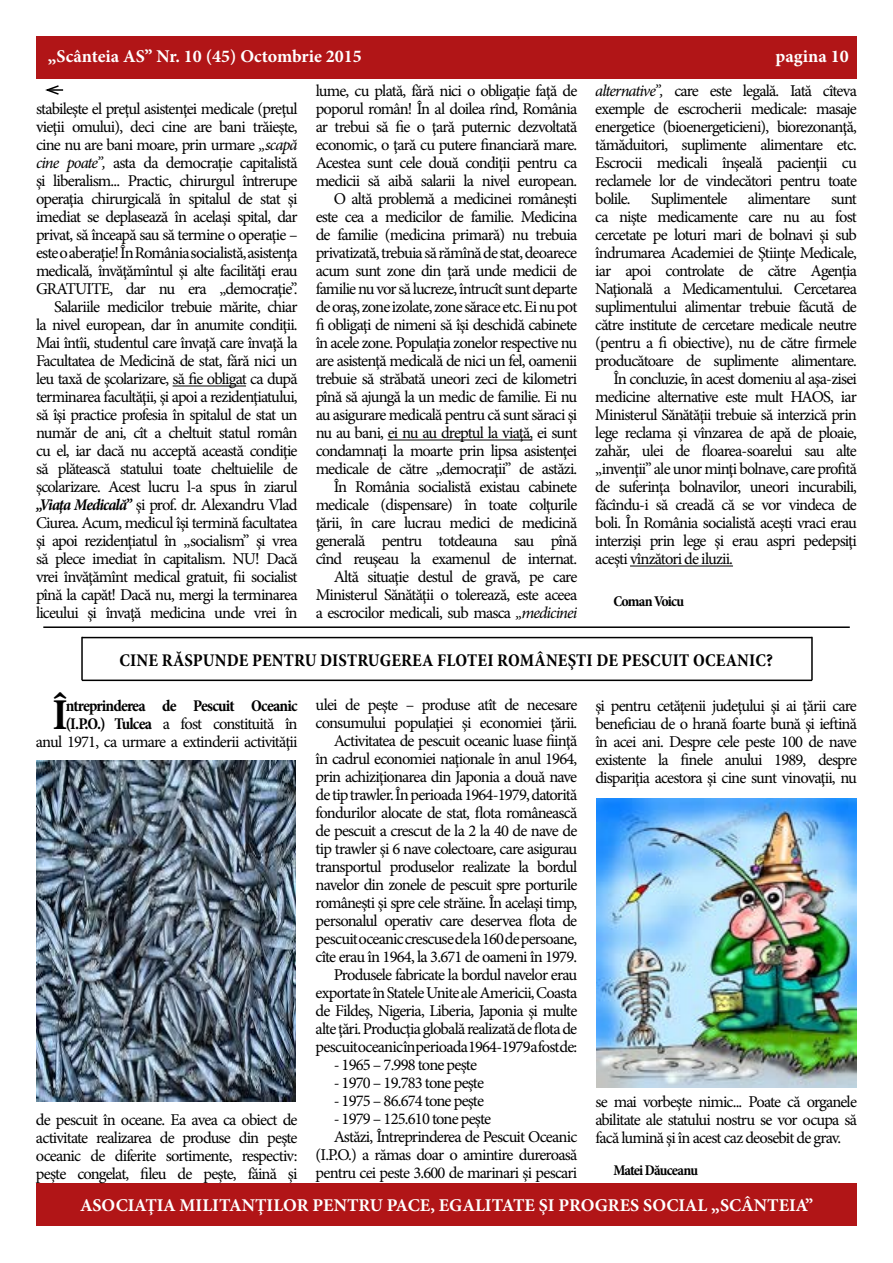
<style>
.page{position:relative;width:893px;height:1263px;background:#fff}
.page>*{position:absolute;margin:0;border:0;box-sizing:border-box;transform-origin:0 0}
.t1{font:700 condensed 44.55px "Minion Pro";color:#000}
.t2{font:700 18px "Minion Pro";color:#fff}
.t3{font:700 condensed 18px "Minion Pro";letter-spacing:.01em;color:#000}
.t4{font:16.5px/18px "Minion Pro";letter-spacing:-.05em;color:#000;text-align:right}
.t5{font:700 condensed 15px "Minion Pro";letter-spacing:-.05em;color:#000}
.s1{font-style:italic}
.s2{font-weight:700;font-style:italic;font-stretch:condensed}
.s3{font-weight:700;font-stretch:condensed}
</style>
<div class="page">
<div style="left:36px;top:1184px;width:821px;height:42px;background:#b11517"></div>
<div style="left:36px;top:36px;width:820px;height:42px;background:#b11517"></div>
<hr style="left:173px;top:386px;width:73px;height:1px;background:#000">
<hr style="left:388px;top:440px;width:144px;height:1px;background:#000">
<hr style="left:630px;top:566px;width:103px;height:1px;background:#000">
<svg style="left:45px;top:85px;width:18px;height:10px"></svg>
<hr style="left:43px;top:626px;width:807px;height:2px;background:#000">
<hr style="left:82px;top:637px;width:730px;height:1px;background:#000">
<hr style="left:81px;top:637px;width:2px;height:43px;background:#000">
<hr style="left:82px;top:679px;width:730px;height:2px;background:#000">
<hr style="left:811px;top:637px;width:2px;height:43px;background:#000">
<img style="left:36px;top:760px;width:260px;height:341px">
<img style="left:596px;top:798px;width:261px;height:290px">
<p class="t2" style="left:48px;top:43px;width:316px">„Scânteia AS” Nr. 10 (45) Octombrie 2015</p>
<p class="t2" style="left:776px;top:43px;width:75px">pagina 10</p>
<p class="t4" style="left:36px;top:100px;width:263px">stabileşte el preţul asistenţei medicale (preţul vieţii omului), deci cine are bani trăieşte, cine nu are bani moare, prin urmare <span class="s1">„scapă cine poate”,</span> asta da democraţie capitalistă şi liberalism... Practic, chirurgul întrerupe operaţia chirurgicală în spitalul de stat şi imediat se deplasează în acelaşi spital, dar privat, să înceapă sau să termine o operaţie – este o aberaţie! În România socialistă, asistenţa medicală, învăţămîntul şi alte facilităţi erau GRATUITE, dar nu era „democraţie”.<br>Salariile medicilor trebuie mărite, chiar<br>la nivel european, dar în anumite condiţii.<br>Mai întîi, studentul care învaţă care învaţă la Facultatea de Medicină de stat, fără nici un leu taxă de şcolarizare, să fie obligat ca după terminarea facultăţii, şi apoi a rezidenţiatului, să îşi practice profesia în spitalul de stat un număr de ani, cît a cheltuit statul român cu el, iar dacă nu acceptă această condiţie să plătească statului toate cheltuielile de şcolarizare. Acest lucru l-a spus în ziarul <span class="s2">„Viaţa Medicală”</span> şi prof. dr. Alexandru Vlad Ciurea. Acum, medicul îşi termină facultatea şi apoi rezidenţiatul în „socialism” şi vrea să plece imediat în capitalism. NU! Dacă vrei învăţămînt medical gratuit, fii socialist pînă la capăt! Dacă nu, mergi la terminarea liceului şi învaţă medicina unde vrei în</p>
<p class="t4" style="left:316px;top:82px;width:263px">lume, cu plată, fără nici o obligaţie faţă de poporul român! În al doilea rînd, România ar trebui să fie o ţară puternic dezvoltată economic, o ţară cu putere financiară mare.<br>Acestea sunt cele două condiţii pentru ca medicii să aibă salarii la nivel european.<br>O altă problemă a medicinei româneşti este cea a medicilor de familie. Medicina de familie (medicina primară) nu trebuia privatizată, trebuia să rămînă de stat, deoarece acum sunt zone din ţară unde medicii de familie nu vor să lucreze, întrucît sunt departe de oraş, zone izolate, zone sărace etc. Ei nu pot fi obligaţi de nimeni să îşi deschidă cabinete în acele zone. Populaţia zonelor respective nu are asistenţă medicală de nici un fel, oamenii trebuie să străbată uneori zeci de kilometri pînă să ajungă la un medic de familie. Ei nu au asigurare medicală pentru că sunt săraci şi nu au bani, ei nu au dreptul la viaţă, ei sunt condamnaţi la moarte prin lipsa asistenţei medicale de către „democraţii” de astăzi.<br>În România socialistă existau cabinete medicale (dispensare) în toate colţurile ţării, în care lucrau medici de medicină generală pentru totdeauna sau pînă cînd reuşeau la examenul de internat.<br>Altă situaţie destul de gravă, pe care Ministerul Sănătăţii o tolerează, este aceea a escrocilor medicali, sub masca <span class="s1">„medicinei</span></p>
<p class="t4" style="left:595px;top:82px;width:263px"><span class="s1">alternative”,</span> care este legală. Iată cîteva</p>
<p class="t4" style="left:595px;top:100px;width:263px">exemple de escrocherii medicale: masaje</p>
<p class="t4" style="left:595px;top:118px;width:263px">energetice (bioenergeticieni), biorezonanţă,</p>
<p class="t4" style="left:595px;top:136px;width:263px">tămăduitori, suplimente alimentare etc.</p>
<p class="t4" style="left:595px;top:154px;width:263px">Escrocii medicali înşeală pacienţii cu</p>
<p class="t4" style="left:595px;top:172px;width:263px">reclamele lor de vindecători pentru toate</p>
<p class="t4" style="left:595px;top:190px;width:263px">bolile. Suplimentele alimentare sunt</p>
<p class="t4" style="left:595px;top:208px;width:263px">ca nişte medicamente care nu au fost</p>
<p class="t4" style="left:595px;top:226px;width:263px">cercetate pe loturi mari de bolnavi şi sub</p>
<p class="t4" style="left:595px;top:244px;width:263px">îndrumarea Academiei de Ştiinţe Medicale,</p>
<p class="t4" style="left:595px;top:262px;width:263px">iar apoi controlate de către Agenţia</p>
<p class="t4" style="left:595px;top:280px;width:263px">Naţională a Medicamentului. Cercetarea</p>
<p class="t4" style="left:595px;top:298px;width:263px">suplimentului alimentar trebuie făcută de</p>
<p class="t4" style="left:595px;top:316px;width:263px">către institute de cercetare medicale neutre</p>
<p class="t4" style="left:595px;top:334px;width:263px">(pentru a fi obiective), nu de către firmele</p>
<p class="t4" style="left:595px;top:352px;width:263px">producătoare de suplimente alimentare.</p>
<p class="t4" style="left:613px;top:370px;width:245px">În concluzie, în acest domeniu al aşa-zisei</p>
<p class="t4" style="left:595px;top:388px;width:263px">medicine alternative este mult HAOS, iar</p>
<p class="t4" style="left:595px;top:406px;width:263px">Ministerul Sănătăţii trebuie să interzică prin</p>
<p class="t4" style="left:595px;top:424px;width:263px">lege reclama şi vînzarea de apă de ploaie,</p>
<p class="t4" style="left:595px;top:442px;width:263px">zahăr, ulei de floarea-soarelui sau alte</p>
<p class="t4" style="left:595px;top:460px;width:263px">„invenţii” ale unor minţi bolnave, care profită</p>
<p class="t4" style="left:595px;top:478px;width:263px">de suferinţa bolnavilor, uneori incurabili,</p>
<p class="t4" style="left:595px;top:496px;width:263px">făcîndu-i să creadă că se vor vindeca de</p>
<p class="t4" style="left:595px;top:514px;width:263px">boli. În România socialistă aceşti vraci erau</p>
<p class="t4" style="left:595px;top:532px;width:263px">interzişi prin lege şi erau aspri pedepsiţi</p>
<p class="t4" style="left:595px;top:550px;width:139px">aceşti vînzători de iluzii.</p>
<p class="t5" style="left:613px;top:591px;width:72px">Coman Voicu</p>
<p class="t3" style="left:119px;top:647px;width:212px">Cine răspunde pentru distr</p>
<p class="t3" style="left:368px;top:647px;width:407px">ugerea flotei româneşti de pescuit oceanic?</p>
<h1 class="t1" style="left:53px;top:684px;width:14px">Î</h1>
<p class="t4" style="left:36px;top:697px;width:263px"><span class="s3">ntreprinderea de Pescuit Oceanic (I.P.O.) Tulcea</span> a fost constituită în anul 1971, ca urmare a extinderii activităţii</p>
<p class="t4" style="left:36px;top:1111px;width:263px;text-align:justify">de pescuit în oceane. Ea avea ca obiect de activitate realizarea de produse din peşte oceanic de diferite sortimente, respectiv: peşte congelat, fileu de peşte, făină şi</p>
<p class="t4" style="left:316px;top:695px;width:263px">ulei de peşte – produse atît de necesare consumului populaţiei şi economiei ţării.<br>Activitatea de pescuit oceanic luase fiinţă<br>în cadrul economiei naţionale în anul 1964, prin achiziţionarea din Japonia a două nave de tip trawler. În perioada 1964-1979, datorită fondurilor alocate de stat, flota românească de pescuit a crescut de la 2 la 40 de nave de tip trawler şi 6 nave colectoare, care asigurau transportul produselor realizate la bordul navelor din zonele de pescuit spre porturile româneşti şi spre cele străine. În acelaşi timp, personalul operativ care deservea flota de pescuit oceanic crescuse de la 160 de persoane, cîte erau în 1964, la 3.671 de oameni în 1979.<br>Produsele fabricate la bordul navelor erau exportate în Statele Unite ale Americii, Coasta de Fildeş, Nigeria, Liberia, Japonia şi multe alte ţări. Producţia globală realizată de flota de pescuit oceanic în perioada 1964-1979 a fost de:</p>
<p class="t4" style="left:334px;top:1055px;width:145px">- 1965 – 7.998 tone peşte</p>
<p class="t4" style="left:334px;top:1073px;width:152px">- 1970 – 19.783 tone peşte</p>
<p class="t4" style="left:334px;top:1091px;width:152px">- 1975 – 86.674 tone peşte</p>
<p class="t4" style="left:334px;top:1109px;width:159px">- 1979 – 125.610 tone peşte</p>
<p class="t4" style="left:334px;top:1127px;width:245px">Astăzi, Întreprinderea de Pescuit Oceanic</p>
<p class="t4" style="left:316px;top:1145px;width:263px">(I.P.O.) a rămas doar o amintire dureroasă</p>
<p class="t4" style="left:316px;top:1163px;width:263px">pentru cei peste 3.600 de marinari şi pescari</p>
<p class="t4" style="left:595px;top:697px;width:263px;text-align:justify">şi pentru cetăţenii judeţului şi ai ţării care beneficiau de o hrană foarte bună şi ieftină în acei ani. Despre cele peste 100 de nave existente la finele anului 1989, despre dispariţia acestora şi cine sunt vinovaţii, nu</p>
<p class="t4" style="left:595px;top:1093px;width:263px;text-align:justify">se mai vorbeşte nimic... Poate că organele abilitate ale statului nostru se vor ocupa să facă lumină şi în acest caz deosebit de grav.</p>
<p class="t5" style="left:613px;top:1159px;width:86px">Matei Dăuceanu</p>
<p class="t2" style="left:80px;top:1192px;width:735px">ASOCIAŢIA MILITANŢILOR PENTRU PACE, EGALITATE ŞI PROGRES SOCIAL „SCÂNTEIA”</p>
</div>
